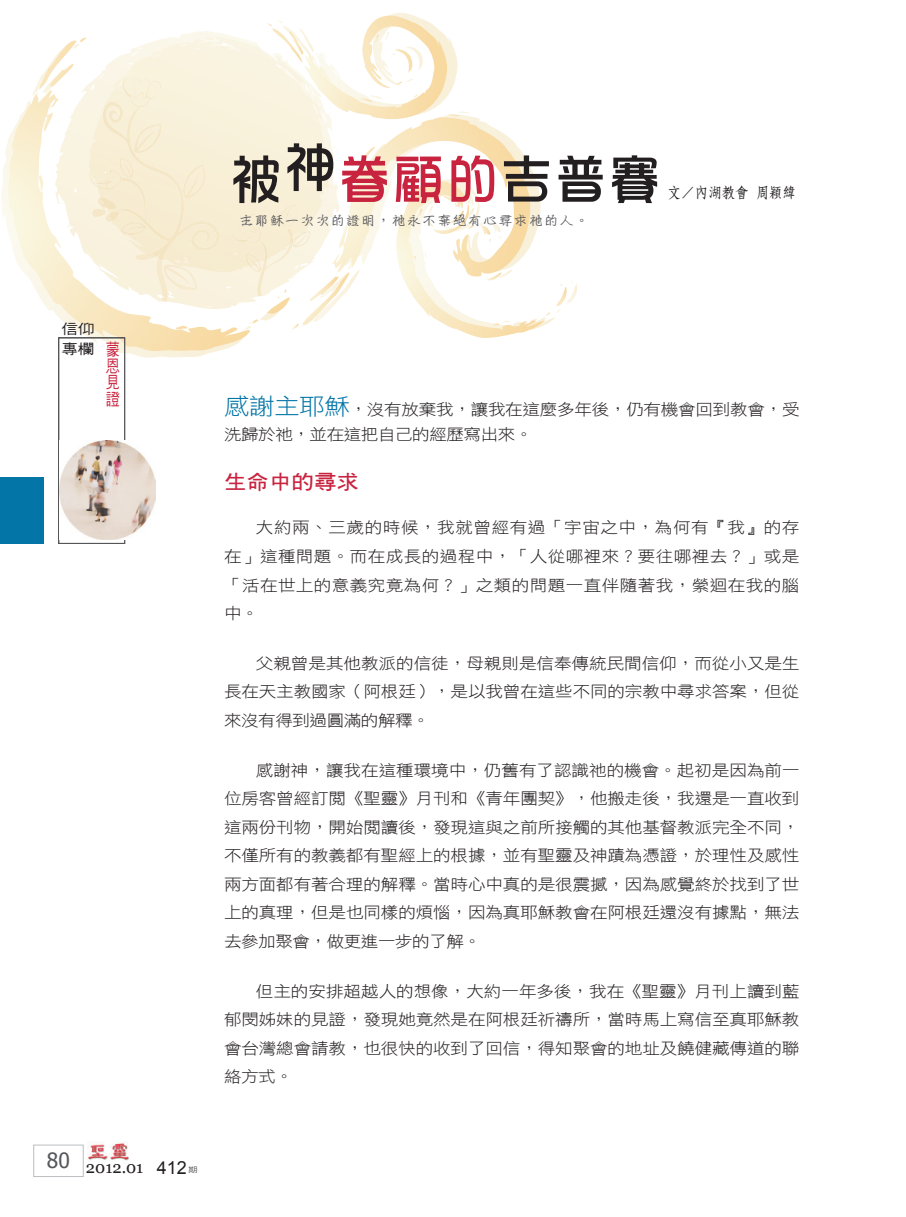
<style>
.page{position:relative;width:906px;height:1217px;background:#fff}
.page>*{position:absolute;margin:0;border:0;box-sizing:border-box;transform-origin:0 0}
.t1{font:54px "DF Hua Zong W5 WIN BF";color:#231f20}
.大標{font:20.25px "DF Hei W7 WIN BF";color:#c8233f;scale:1.11 1}
.t2{font:16.5px "Georgia";color:#231f20}
.t3{font:16.5px/16.5px "DF Hei W5 WIN BF";color:#c8233f;text-align:justify;scale:.85 1}
.t4{font:15.75px/28.5px "DF Hei W3 WIN BF";letter-spacing:-.005em;color:#231f20;text-align:justify;scale:1.11 1}
.眉批{font:15.3px "DF Zhou Xing W3 WIN BF";letter-spacing:-.05em;color:#57565a;scale:1.05 1}
.作者{font:15px "DF Fang Song W6 WIN BF";color:#231f20;scale:.9 1}
.t5{font:14.1px/19.8px "DF Hei W5 WIN BF";color:#231f20;scale:1.18 1}
.t6{font:7.5px "DF Hei W5 WIN BF";color:#57585a;scale:1.25 1}
.s1{color:#c8233f}
.s2{font-family:"Arial";font-size:18px}
.s3{font-size:22.95px;color:#0375a7}
</style>
<div class="page">
<div style="left:33px;top:1144px;width:50px;height:32px;border:1px solid #bcbdc0"></div>
<img style="left:88px;top:1143px;width:41px;height:18px">
<svg style="left:2px;top:143px;width:215px;height:214px"></svg>
<svg style="left:8px;top:100px;width:235px;height:251px"></svg>
<svg style="left:32px;top:16px;width:545px;height:322px"></svg>
<img style="left:256px;top:236px;width:37px;height:60px">
<img style="left:259px;top:228px;width:34px;height:33px">
<div style="left:58px;top:337px;width:67px;height:206px;border:1px solid #57585a"></div>
<img style="left:59px;top:440px;width:97px;height:99px">
<div style="left:0;top:477px;width:43px;height:66px;background:#0375a7"></div>
<p class="t1" style="left:229px;top:152px;width:434px">被神<span class="s1">眷顧的</span>吉普賽</p>
<p class="眉批" style="left:238px;top:212px;width:336px">主耶穌一次次的證明，祂永不棄絕有心尋求祂的人。</p>
<p class="作者" style="left:667px;top:185px;width:144px">文／內湖教會 周穎緯</p>
<p class="t5" style="left:61px;top:319px;width:29px">信仰專欄</p>
<p class="t3" style="left:106px;top:341px;width:18px">蒙恩見證</p>
<p class="t2" style="left:47px;top:1156px;width:141px"><sup>80</sup> 2012.01 <span class="s2">412</span></p>
<p class="t6" style="left:188px;top:1165px;width:9px">期</p>
<p class="t4" style="left:224px;top:397px;width:520px;line-height:24.6px"><span class="s3">感謝主耶穌</span>，沒有放棄我，讓我在這麼多年後，仍有機會回到教會，受洗歸於祂，並在這把自己的經歷寫出來。</p>
<p class="大標" style="left:224px;top:471px;width:123px">生命中的尋求</p>
<p class="t4" style="left:224px;top:513px;width:520px;text-indent:32px">大約兩、三歲的時候，我就曾經有過「宇宙之中，為何有『我』的存在」這種問題。而在成長的過程中，「人從哪裡來？要往哪裡去？」或是「活在世上的意義究竟為何？」之類的問題一直伴隨著我，縈迴在我的腦中。</p>
<p class="t4" style="left:224px;top:648px;width:520px;text-indent:32px">父親曾是其他教派的信徒，母親則是信奉傳統民間信仰，而從小又是生長在天主教國家（阿根廷），是以我曾在這些不同的宗教中尋求答案，但從來沒有得到過圓滿的解釋。</p>
<p class="t4" style="left:224px;top:755px;width:520px;text-indent:32px">感謝神，讓我在這種環境中，仍舊有了認識祂的機會。起初是因為前一位房客曾經訂閱《聖靈》月刊和《青年團契》，他搬走後，我還是一直收到這兩份刊物，開始閱讀後，發現這與之前所接觸的其他基督教派完全不同，不僅所有的教義都有聖經上的根據，並有聖靈及神蹟為憑證，於理性及感性兩方面都有著合理的解釋。當時心中真的是很震撼，因為感覺終於找到了世上的真理，但是也同樣的煩惱，因為真耶穌教會在阿根廷還沒有據點，無法去參加聚會，做更進一步的了解。</p>
<p class="t4" style="left:224px;top:976px;width:520px;text-indent:32px">但主的安排超越人的想像，大約一年多後，我在《聖靈》月刊上讀到藍郁閔姊妹的見證，發現她竟然是在阿根廷祈禱所，當時馬上寫信至真耶穌教會台灣總會請教，也很快的收到了回信，得知聚會的地址及饒健藏傳道的聯絡方式。</p>
</div>
